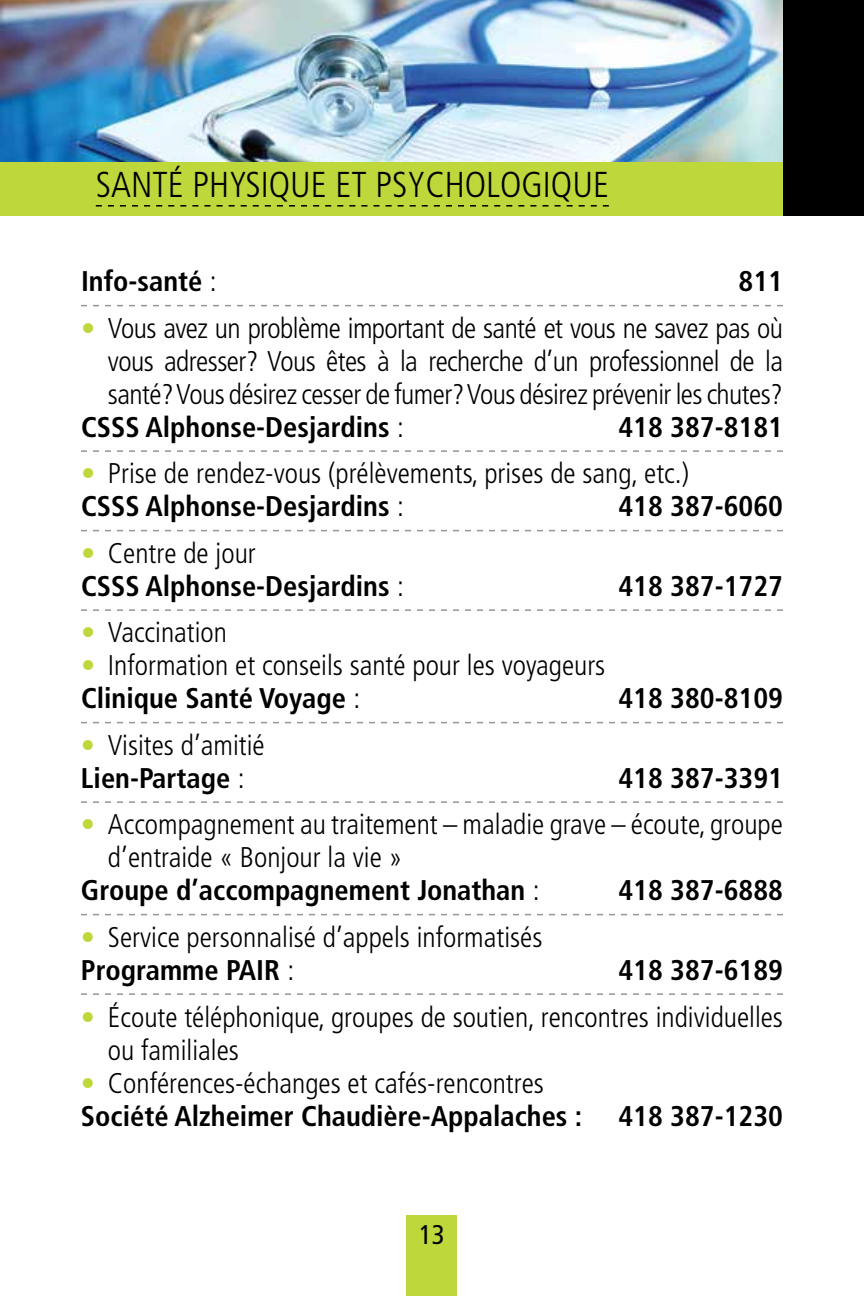
<style>
.page{position:relative;width:864px;height:1296px;background:#fff}
.page>*{position:absolute;margin:0;border:0;box-sizing:border-box;transform-origin:0 0}
.t1{font:300 condensed 36px "Frutiger";color:#000}
.t2{font:300 condensed 28.5px/33px "Frutiger";color:#000}
.t3{font:700 condensed 28.5px/33px "Frutiger";color:#000}
.t4{font:300 condensed 28.5px "Frutiger";letter-spacing:-.02em;color:#000}
.t5{font:condensed 27px "Frutiger";color:#000}
.s1{font-weight:300}
.s2{color:#bed73b}
.s3{font-weight:700}
.s4{font-weight:300;color:#bed73b}
</style>
<div class="page">
<div style="left:407px;top:1215px;width:50px;height:81px;background:#bed73b"></div>
<svg style="left:81px;top:305px;width:702px;height:1px"></svg>
<svg style="left:81px;top:450px;width:702px;height:2px"></svg>
<svg style="left:81px;top:530px;width:702px;height:1px"></svg>
<svg style="left:81px;top:609px;width:702px;height:2px"></svg>
<svg style="left:81px;top:722px;width:702px;height:1px"></svg>
<svg style="left:81px;top:801px;width:702px;height:2px"></svg>
<svg style="left:81px;top:914px;width:702px;height:1px"></svg>
<svg style="left:81px;top:993px;width:702px;height:2px"></svg>
<div style="left:783px;top:0;width:81px;height:216px;background:#000"></div>
<div style="left:0;top:162px;width:783px;height:54px;background:#bed73b"></div>
<svg style="left:96px;top:205px;width:513px;height:2px"></svg>
<img style="left:0;top:0;width:783px;height:162px">
<p class="t1" style="left:96px;top:164px;width:515px">Santé physique et psychologique</p>
<p class="t3" style="left:81px;top:265px;width:137px">Info-santé <span class="s1">:</span></p>
<p class="t3" style="left:739px;top:265px;width:46px">811</p>
<p class="t4" style="left:81px;top:312px;width:703px"><span class="s2">•</span> Vous avez un problème important de santé et vous ne savez pas où</p>
<p class="t4" style="left:108px;top:345px;width:677px">vous adresser? Vous êtes à la recherche d’un professionnel de la</p>
<p class="t4" style="left:108px;top:378px;width:676px">santé? Vous désirez cesser de fumer? Vous désirez prévenir les chutes?</p>
<p class="t3" style="left:81px;top:411px;width:324px">CSSS Alphonse-Desjardins <span class="s1">:</span></p>
<p class="t3" style="left:618px;top:411px;width:166px">418 387-8181</p>
<p class="t2" style="left:81px;top:457px;width:610px"><span class="s2">•</span> Prise de rendez-vous (prélèvements, prises de sang, etc.)<br><span class="s3">CSSS Alphonse-Desjardins</span> :</p>
<p class="t3" style="left:618px;top:490px;width:166px">418 387-6060</p>
<p class="t3" style="left:81px;top:537px;width:324px"><span class="s4">•</span> <span class="s1">Centre de jour<br></span>CSSS Alphonse-Desjardins <span class="s1">:</span></p>
<p class="t2" style="left:81px;top:616px;width:148px"><span class="s2">•</span> Vaccination</p>
<p class="t2" style="left:81px;top:649px;width:526px"><span class="s2">•</span> I nformation et conseils santé pour les voyageurs<br><span class="s3">Clinique Santé Voyage</span> :</p>
<p class="t3" style="left:618px;top:570px;width:166px">418 387-1727</p>
<p class="t3" style="left:618px;top:682px;width:166px">418 380-8109</p>
<p class="t2" style="left:81px;top:729px;width:185px"><span class="s2">•</span> Visites d’amitié<br><span class="s3">Lien-Partage</span> :</p>
<p class="t3" style="left:618px;top:762px;width:166px">418 387-3391</p>
<p class="t2" style="left:81px;top:809px;width:704px"><span class="s2">•</span> Accompagnement au traitement – maladie grave – écoute, groupe</p>
<p class="t2" style="left:108px;top:842px;width:296px">d’entraide « Bonjour la vie »</p>
<p class="t3" style="left:81px;top:874px;width:460px">Groupe d’accompagnement Jonathan <span class="s1">:</span></p>
<p class="t3" style="left:618px;top:874px;width:166px">418 387-6888</p>
<p class="t2" style="left:81px;top:921px;width:463px"><span class="s2">•</span> Service personnalisé d’appels informatisés<br><span class="s3">Programme PAIR</span> :</p>
<p class="t3" style="left:618px;top:954px;width:166px">418 387-6189</p>
<p class="t2" style="left:108px;top:1001px;width:677px;text-indent:-27px"><span class="s2">•</span> Écoute téléphonique, groupes de soutien, rencontres individuelles ou familiales</p>
<p class="t2" style="left:81px;top:1067px;width:503px"><span class="s2">•</span> Conférences-échanges et cafés-rencontres<br><span class="s3">Société Alzheimer Chaudière-Appalaches :</span></p>
<p class="t3" style="left:618px;top:1099px;width:166px">418 387-1230</p>
<p class="t5" style="left:419px;top:1219px;width:27px">13</p>
</div>
